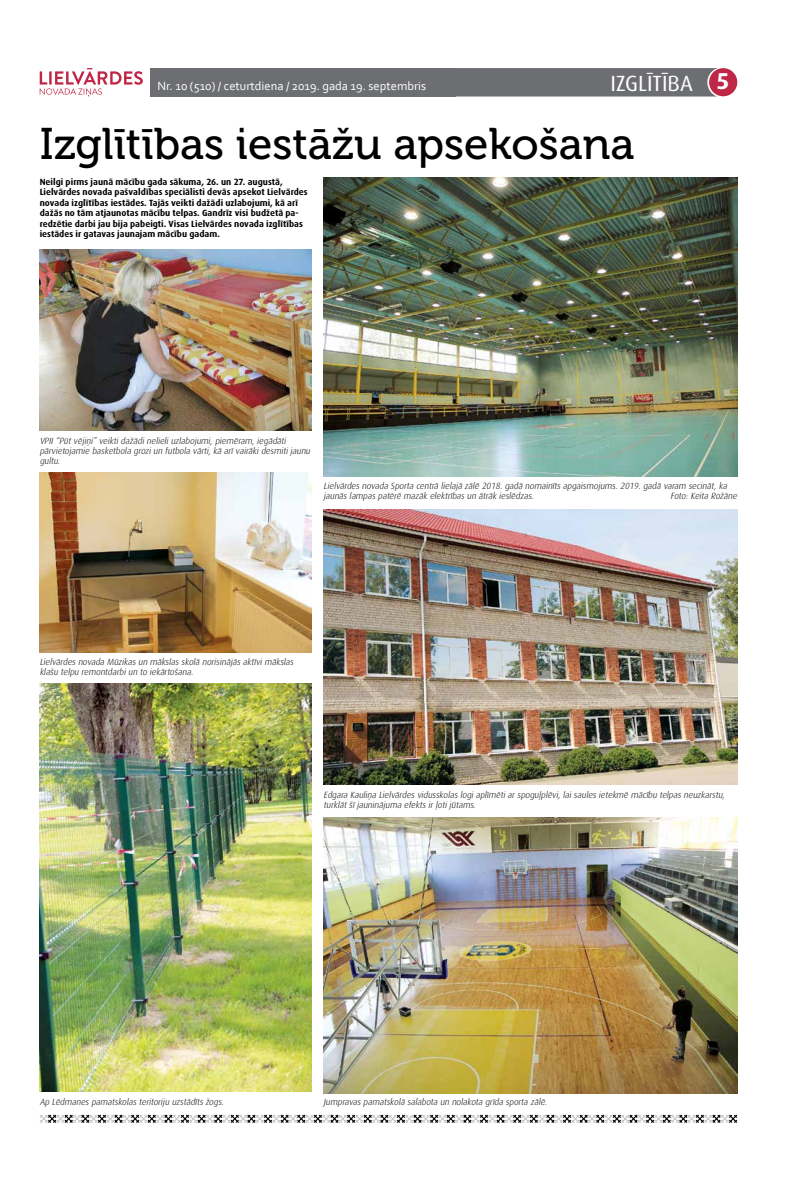
<style>
.page{position:relative;width:794px;height:1191px;background:#fff}
.page>*{position:absolute;margin:0;border:0;box-sizing:border-box;transform-origin:0 0}
.t1{font:44.2px "Museo 500";color:#000}
.t2{font:22px "Dax Pro";color:#fff}
.t3{font:12.5px "Corbel";color:#fff}
.t4{font:italic 300 9px/10px "Dax Pro";color:#000}
.t5{font:700 9px/10.5px "Dax Pro";letter-spacing:.005em;color:#000}
.s1{font-weight:700;font-size:23px}
</style>
<div class="page">
<svg style="left:40px;top:1114px;width:697px;height:9px"></svg>
<svg style="left:456px;top:68px;width:262px;height:29px;background:#707174"></svg>
<div style="left:709px;top:68px;width:28px;height:28px;background:#c02646;border-radius:50%"></div>
<div style="left:150px;top:68px;width:306px;height:29px;background:#6d6e71"></div>
<svg style="left:40px;top:68px;width:103px;height:29px"></svg>
<img style="left:40px;top:249px;width:271px;height:182px">
<img style="left:40px;top:473px;width:271px;height:179px">
<img style="left:323px;top:178px;width:414px;height:298px">
<img style="left:323px;top:509px;width:414px;height:276px">
<img style="left:40px;top:684px;width:271px;height:407px">
<img style="left:323px;top:817px;width:414px;height:276px">
<h3 class="t3" style="left:157px;top:78px;width:270px">Nr. 10 (510) / ceturtdiena / 2019. gada 19. septembris</h3>
<h2 class="t2" style="left:610px;top:69px;width:121px">IZGLĪTĪBA <span class="s1">5</span></h2>
<h1 class="t1" style="left:40px;top:120px;width:596px">Izglītības iestāžu apsekošana</h1>
<p class="t5" style="left:40px;top:176px;width:269px">Neilgi pirms jaunā mācību gada sākuma, 26. un 27. augustā, Lielvārdes novada pašvaldības speciālisti devās apsekot Lielvārdes novada izglītības iestādes. Tajās veikti dažādi uzlabojumi, kā arī dažās no tām atjaunotas mācību telpas. Gandrīz visi budžetā pa&shy;redzētie darbi jau bija pabeigti. Visas Lielvārdes novada izglītības iestādes ir gatavas jaunajam mācību gadam.</p>
<p class="t4" style="left:40px;top:436px;width:274px">VPII “Pūt vējiņi” veikti dažādi nelieli uzlabojumi, piemēram, iegādāti pārvietojamie basketbola grozi un futbola vārti, kā arī vairāki desmiti jaunu gultu.</p>
<p class="t4" style="left:323px;top:481px;width:407px">Lielvārdes novada Sporta centrā lielajā zālē 2018. gadā nomainīts apgaismojums. 2019. gadā varam secināt, ka jaunās lampas patērē mazāk elektrības un ātrāk ieslēdzas.</p>
<p class="t4" style="left:670px;top:491px;width:70px">Foto: Keita Rožāne</p>
<p class="t4" style="left:40px;top:656px;width:257px">Lielvārdes novada Mūzikas un mākslas skolā norisinājās aktīvi mākslas klašu telpu remontdarbi un to iekārtošana.</p>
<p class="t4" style="left:323px;top:789px;width:404px">Edgara Kauliņa Lielvārdes vidusskolas logi aplīmēti ar spoguļplēvi, lai saules ietekmē mācību telpas neuzkarstu, turklāt šī jauninājuma efekts ir ļoti jūtams.</p>
<p class="t4" style="left:40px;top:1096px;width:187px">Ap Lēdmanes pamatskolas teritoriju uzstādīts žogs.</p>
<p class="t4" style="left:323px;top:1096px;width:227px">J umpravas pamatskolā salabota un nolakota grīda sporta zālē.</p>
</div>
